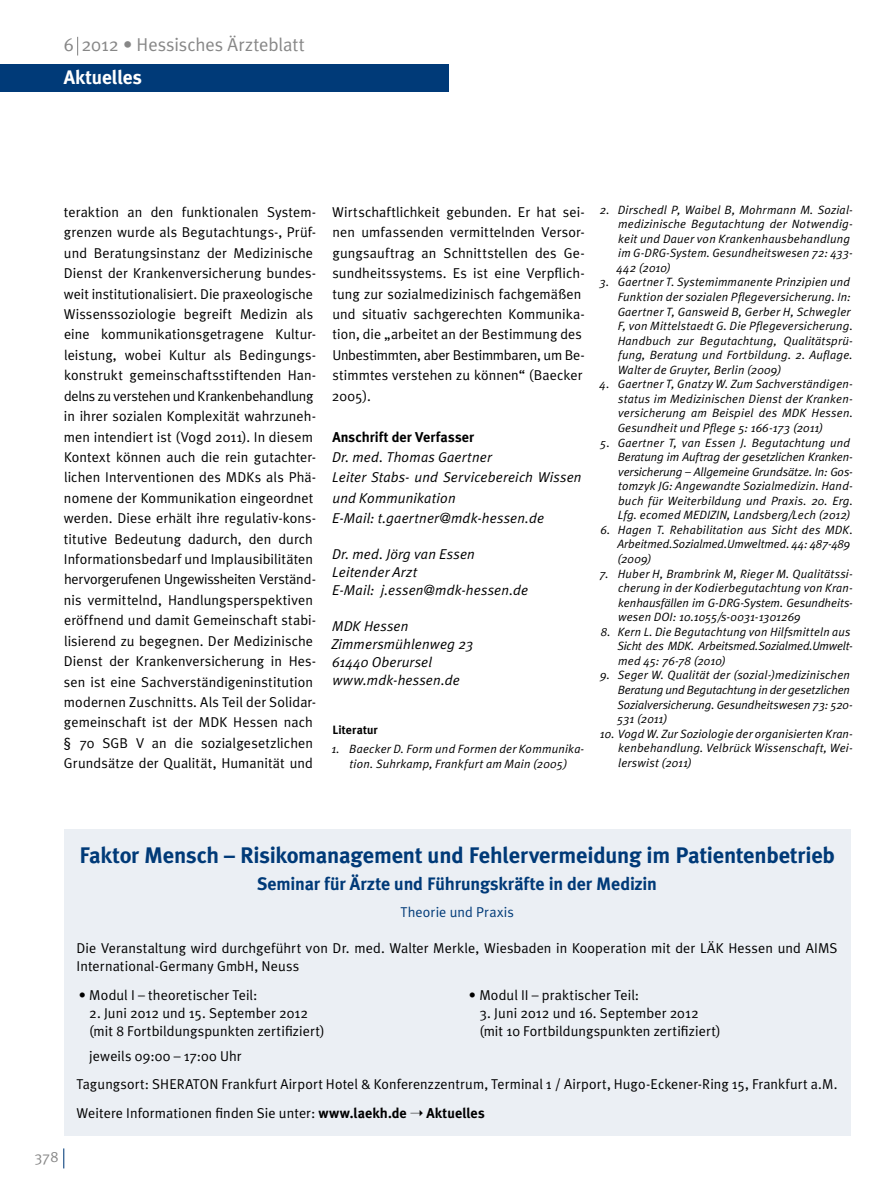
<style>
.page{position:relative;width:893px;height:1191px;background:#fff}
.page>*{position:absolute;margin:0;border:0;box-sizing:border-box;transform-origin:0 0}
.Amtliches_Überschrif{font:700 22.5px "Meta Plus";letter-spacing:-.01em;color:#003a78}
.t1{font:700 19.5px "Meta Plus";letter-spacing:-.005em;color:#fff}
.t2{font:18.6px "Meta Plus Normal";color:#878787}
.Amtliches_Überschrif-2{font:700 18px "Meta Plus";letter-spacing:-.01em;color:#003a78}
.t3{font:15px "Meta Plus Normal";color:#878787}
.Grundtext{font:14.25px/20.4px "Meta Plus Normal";letter-spacing:.005em;color:#000}
.Grundtext-2{font:italic 14.25px/20.4px "Meta Plus Normal";letter-spacing:.01em;color:#000}
.Grundtext-3{font:700 14.25px "Meta Plus";letter-spacing:.005em;color:#000}
.Amtliches_Überschrif-3{font:14.25px "Meta Plus Normal";letter-spacing:.01em;color:#003a78}
.Bildunterschrift{font:italic 12px/14.5px "Meta Plus Normal";letter-spacing:.015em;color:#000}
.Bildunterschrift-2{font:700 12px "Meta Plus";letter-spacing:.01em;color:#000}
.s1{font-family:"Meta Plus";font-weight:700}
</style>
<div class="page">
<svg style="left:63px;top:1148px;width:1px;height:20px"></svg>
<svg style="left:77px;top:37px;width:1px;height:18px"></svg>
<div style="left:0;top:64px;width:449px;height:27px;background:#003a78"></div>
<div style="left:64px;top:829px;width:786px;height:306px;background:#ebeff4"></div>
<p class="t2" style="left:64px;top:34px;width:243px">6 2012 • Hessisches Ärzteblatt</p>
<p class="t1" style="left:64px;top:66px;width:80px">Aktuelles</p>
<p class="Grundtext" style="left:64px;top:202px;width:254px">teraktion an den funktionalen System&shy;grenzen wurde als Begutachtungs-, Prüf&shy;und Beratungsinstanz der Medizinische Dienst der Krankenversicherung bundes&shy;weit institutionalisiert. Die praxeologische Wissenssoziologie begreift Medizin als eine kommunikationsgetragene Kultur&shy;leistung, wobei Kultur als Bedingungs&shy;konstrukt gemeinschaftsstiftenden Han&shy;delns zu verstehen und Krankenbehandlung in ihrer sozialen Komplexität wahrzuneh&shy;men intendiert ist (Vogd 2011). In diesem Kontext können auch die rein gutachter&shy;lichen Interventionen des MDKs als Phä&shy;nomene der Kommunikation eingeordnet werden. Diese erhält ihre regulativ-kons&shy;titutive Bedeutung dadurch, den durch Informationsbedarf und Implausibilitäten hervorgerufenen Ungewissheiten Verständ&shy;nis vermittelnd, Handlungsperspektiven eröffnend und damit Gemeinschaft stabi&shy;lisierend zu begegnen. Der Medizinische Dienst der Krankenversicherung in Hes&shy;sen ist eine Sachverständigeninstitution modernen Zuschnitts. Als Teil der Solidar&shy;gemeinschaft ist der MDK Hessen nach § 70 SGB V an die sozialgesetzlichen Grundsätze der Qualität, Humanität und</p>
<p class="Bildunterschrift" style="left:617px;top:202px;width:238px;text-indent:-17px">2. Dirschedl P, Waibel B, Mohrmann M. Sozial&shy;medizinische Begutachtung der Notwendig&shy;keit und Dauer von Krankenhausbehandlung im G-DRG-System. Gesundheitswesen 72: 433- 442 (2010)</p>
<p class="Grundtext" style="left:332px;top:202px;width:254px">Wirtschaftlichkeit gebunden. Er hat sei&shy;nen umfassenden vermittelnden Versor&shy;gungsauftrag an Schnittstellen des Ge&shy;sundheitssystems. Es ist eine Verpflich&shy;tung zur sozialmedizinisch fachgemäßen und situativ sachgerechten Kommunika&shy;tion, die „arbeitet an der Bestimmung des Unbestimmten, aber Bestimmbaren, um Be&shy;stimmtes verstehen zu können“ (Baecker 2005).</p>
<p class="Grundtext-3" style="left:332px;top:428px;width:143px">Anschrift der Verfasser</p>
<p class="Grundtext-2" style="left:332px;top:446px;width:161px">Dr. med. Thomas Gaertner</p>
<p class="Grundtext-2" style="left:332px;top:467px;width:251px">Leiter Stabs- und Servicebereich Wissen und Kommunikation</p>
<p class="Grundtext-2" style="left:332px;top:508px;width:213px">E-Mail: t.gaertner@mdk-hessen.de</p>
<p class="Grundtext-2" style="left:332px;top:544px;width:144px">Dr. med. Jörg van Essen</p>
<p class="Grundtext-2" style="left:332px;top:562px;width:87px">Leitender Arzt</p>
<p class="Grundtext-2" style="left:332px;top:580px;width:198px">E-Mail: j.essen@mdk-hessen.de</p>
<p class="Grundtext-2" style="left:332px;top:616px;width:78px">MDK Hessen</p>
<p class="Grundtext-2" style="left:331px;top:634px;width:143px">Zimmersmühlenweg 23</p>
<p class="Grundtext-2" style="left:332px;top:652px;width:101px">61440 Oberursel</p>
<p class="Grundtext-2" style="left:332px;top:670px;width:129px">www.mdk-hessen.de</p>
<p class="Bildunterschrift-2" style="left:333px;top:723px;width:47px">Literatur</p>
<p class="Bildunterschrift" style="left:331px;top:741px;width:254px;text-align:center">1. Baecker D. Form und Formen der Kommunika&shy;tion. Suhrkamp, Frankfurt am Main (2005)</p>
<p class="Bildunterschrift" style="left:618px;top:275px;width:237px;text-indent:-18px">3. Gaertner T. Systemimmanente Prinzipien und Funktion der sozialen Pflegeversicherung. In:<br>Gaertner T, Gansweid B, Gerber H, Schwegler F, von Mittelstaedt G. Die Pflegeversicherung.<br>Handbuch zur Begutachtung, Qualitätsprü&shy;fung, Beratung und Fortbildung. 2. Auflage.<br>Walter de Gruyter, Berlin (2009)</p>
<p class="Bildunterschrift" style="left:618px;top:377px;width:237px;text-align:justify;text-indent:-18px">4. Gaertner T, Gnatzy W. Zum Sachverständigen&shy;status im Medizinischen Dienst der Kranken&shy;versicherung am Beispiel des MDK Hessen.<br>Gesundheit und Pflege 5: 166-173 (2011)</p>
<p class="Bildunterschrift" style="left:618px;top:435px;width:237px;text-indent:-18px">5. Gaertner T, van Essen J. Begutachtung und Beratung im Auftrag der gesetzlichen Kranken&shy;versicherung – Allgemeine Grundsätze. In: Gos&shy;tomzyk JG: Angewandte Sozialmedizin. Hand&shy;buch für Weiterbildung und Praxis. 20. Erg.<br>Lfg. ecomed MEDIZIN, Landsberg/Lech (2012)</p>
<p class="Bildunterschrift" style="left:617px;top:522px;width:237px;text-indent:-17px">6. Hagen T. Rehabilitation aus Sicht des MDK.<br>Arbeitmed.Sozialmed.Umweltmed. 44: 487-489 (2009)</p>
<p class="Bildunterschrift" style="left:618px;top:566px;width:236px;text-align:justify;text-indent:-18px">7. Huber H, Brambrink M, Rieger M. Qualitätssi&shy;cherung in der Kodierbegutachtung von Kran&shy;kenhausfällen im G-DRG-System. Gesundheits&shy;wesen DOI: 10.1055/s-0031-1301269</p>
<p class="Bildunterschrift" style="left:617px;top:624px;width:236px;text-align:justify;text-indent:-17px">8. Kern L. Die Begutachtung von Hilfsmitteln aus Sicht des MDK. Arbeitsmed.Sozialmed.Umwelt&shy;med 45: 76-78 (2010)</p>
<p class="Bildunterschrift" style="left:617px;top:668px;width:237px;text-indent:-17px">9. Seger W. Qualität der (sozial-)medizinischen Beratung und Begutachtung in der gesetzlichen Sozialversicherung. Gesundheitswesen 73: 520- 531 (2011)</p>
<p class="Bildunterschrift" style="left:618px;top:726px;width:236px;text-align:justify;text-indent:-18px">10. Vogd W. Zur Soziologie der organisierten Kran&shy;kenbehandlung. Velbrück Wissenschaft, Wei&shy;lerswist (2011)</p>
<p class="Amtliches_Überschrif" style="left:79px;top:842px;width:757px">Faktor Mensch – Risikomanagement und Fehlervermeidung im Patientenbetrieb</p>
<p class="Amtliches_Überschrif-2" style="left:257px;top:873px;width:401px">Seminar für Ärzte und Führungskräfte in der Medizin</p>
<p class="Amtliches_Überschrif-3" style="left:400px;top:903px;width:115px">Theorie und Praxis</p>
<p class="Grundtext" style="left:77px;top:938px;width:763px;line-height:18px">Die Veranstaltung wird durchgeführt von Dr. med. Walter Merkle, Wiesbaden in Kooperation mit der LÄK Hessen und AIMS<br>International-Germany GmbH, Neuss</p>
<p class="Grundtext" style="left:79px;top:984px;width:180px">• Modul I – theoretischer Teil:</p>
<p class="Grundtext" style="left:89px;top:1002px;width:220px">2. Juni 2012 und 15. September 2012</p>
<p class="Grundtext" style="left:89px;top:1020px;width:237px">(mit 8 Fortbildungspunkten zertifiziert)</p>
<p class="Grundtext" style="left:469px;top:984px;width:172px">• Modul II – praktischer Teil:</p>
<p class="Grundtext" style="left:479px;top:1002px;width:221px">3. Juni 2012 und 16. September 2012</p>
<p class="Grundtext" style="left:479px;top:1020px;width:243px">(mit 10 Fortbildungspunkten zertifiziert)</p>
<p class="t3" style="left:34px;top:1148px;width:26px">378</p>
<p class="Grundtext" style="left:89px;top:1045px;width:154px">jeweils 09:00 – 17:00 Uhr</p>
<p class="Grundtext" style="left:77px;top:1074px;width:763px">Tagungsort: SHERATON Frankfurt Airport Hotel &amp; Konferenzzentrum, Terminal 1 / Airport, Hugo-Eckener-Ring 15, Frankfurt a.M.</p>
<p class="Grundtext" style="left:77px;top:1102px;width:410px">Weitere Informationen finden Sie unter: <span class="s1">www.laekh.de</span> ➝ <span class="s1">Aktuelles</span></p>
</div>
